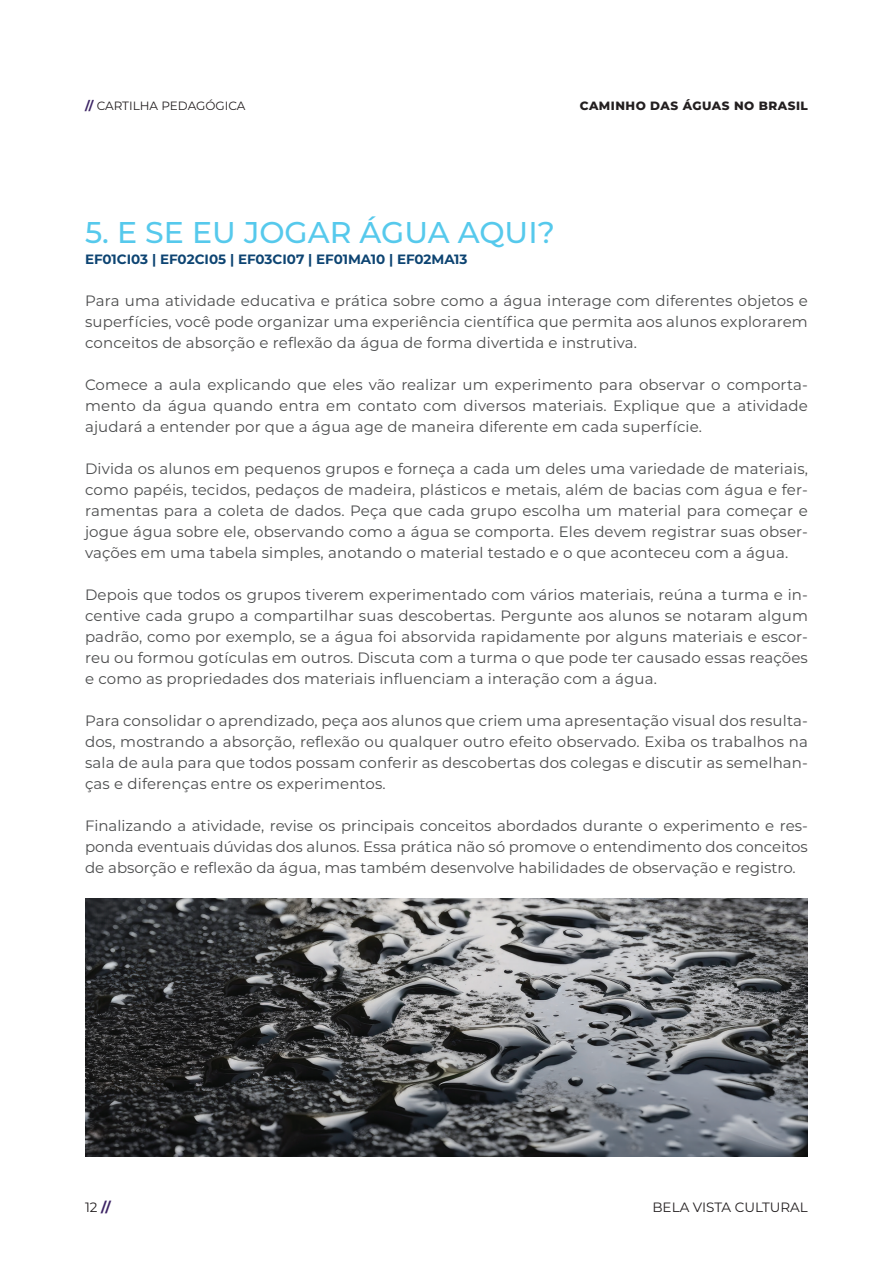
<style>
.page{position:relative;width:893px;height:1263px;background:#fff}
.page>*{position:absolute;margin:0;border:0;box-sizing:border-box;transform-origin:0 0}
.t1{font:500 30px "Montserrat";color:#56c9ec}
.t2{font:15px/21px "Montserrat";letter-spacing:.01em;color:#4b4c4d;text-align:justify}
.t3{font:700 13.5px "Montserrat";color:#0d4472}
.t4{font:13.5px "Montserrat";color:#231f20}
.t5{font:800 12px "Montserrat";letter-spacing:.04em;color:#231f20}
.t6{font:12px "Montserrat";color:#231f20}
.s1{font-weight:700;color:#3d2565}
</style>
<div class="page">
<img style="left:85px;top:899px;width:723px;height:258px">
<p class="t6" style="left:85px;top:97px;width:162px"><span class="s1">//</span> CARTILHA PEDAGÓGICA</p>
<p class="t5" style="left:580px;top:97px;width:230px">CAMINHO DAS ÁGUAS NO BRASIL</p>
<h1 class="t1" style="left:85px;top:211px;width:471px">5. E SE EU JOGAR ÁGUA AQUI?</h1>
<p class="t3" style="left:85px;top:249px;width:384px">EF01CI03 | EF02CI05 | EF03CI07 | EF01MA10 | EF02MA13</p>
<p class="t2" style="left:85px;top:290px;width:724px">Para uma atividade educativa e prática sobre como a água interage com diferentes objetos e superfícies, você pode organizar uma experiência científica que permita aos alunos explorarem conceitos de absorção e reflexão da água de forma divertida e instrutiva.</p>
<p class="t2" style="left:85px;top:374px;width:724px">Comece a aula explicando que eles vão realizar um experimento para observar o comporta&shy;mento da água quando entra em contato com diversos materiais. Explique que a atividade ajudará a entender por que a água age de maneira diferente em cada superfície.</p>
<p class="t2" style="left:85px;top:458px;width:724px">Divida os alunos em pequenos grupos e forneça a cada um deles uma variedade de materiais, como papéis, tecidos, pedaços de madeira, plásticos e metais, além de bacias com água e fer&shy;ramentas para a coleta de dados. Peça que cada grupo escolha um material para começar e jogue água sobre ele, observando como a água se comporta. Eles devem registrar suas obser&shy;vações em uma tabela simples, anotando o material testado e o que aconteceu com a água.</p>
<p class="t2" style="left:85px;top:584px;width:724px">Depois que todos os grupos tiverem experimentado com vários materiais, reúna a turma e in&shy;centive cada grupo a compartilhar suas descobertas. Pergunte aos alunos se notaram algum padrão, como por exemplo, se a água foi absorvida rapidamente por alguns materiais e escor&shy;reu ou formou gotículas em outros. Discuta com a turma o que pode ter causado essas reações e como as propriedades dos materiais influenciam a interação com a água.</p>
<p class="t2" style="left:85px;top:710px;width:724px">Para consolidar o aprendizado, peça aos alunos que criem uma apresentação visual dos resulta&shy;dos, mostrando a absorção, reflexão ou qualquer outro efeito observado. Exiba os trabalhos na sala de aula para que todos possam conferir as descobertas dos colegas e discutir as semelhan&shy;ças e diferenças entre os experimentos.</p>
<p class="t2" style="left:85px;top:815px;width:724px">Finalizando a atividade, revise os principais conceitos abordados durante o experimento e res&shy;ponda eventuais dúvidas dos alunos. Essa prática não só promove o entendimento dos conceitos de absorção e reflexão da água, mas também desenvolve habilidades de observação e registro.</p>
<p class="t4" style="left:85px;top:1198px;width:27px">12 <span class="s1">//</span></p>
<p class="t4" style="left:652px;top:1198px;width:157px">BELA VISTA CULTURAL</p>
</div>
